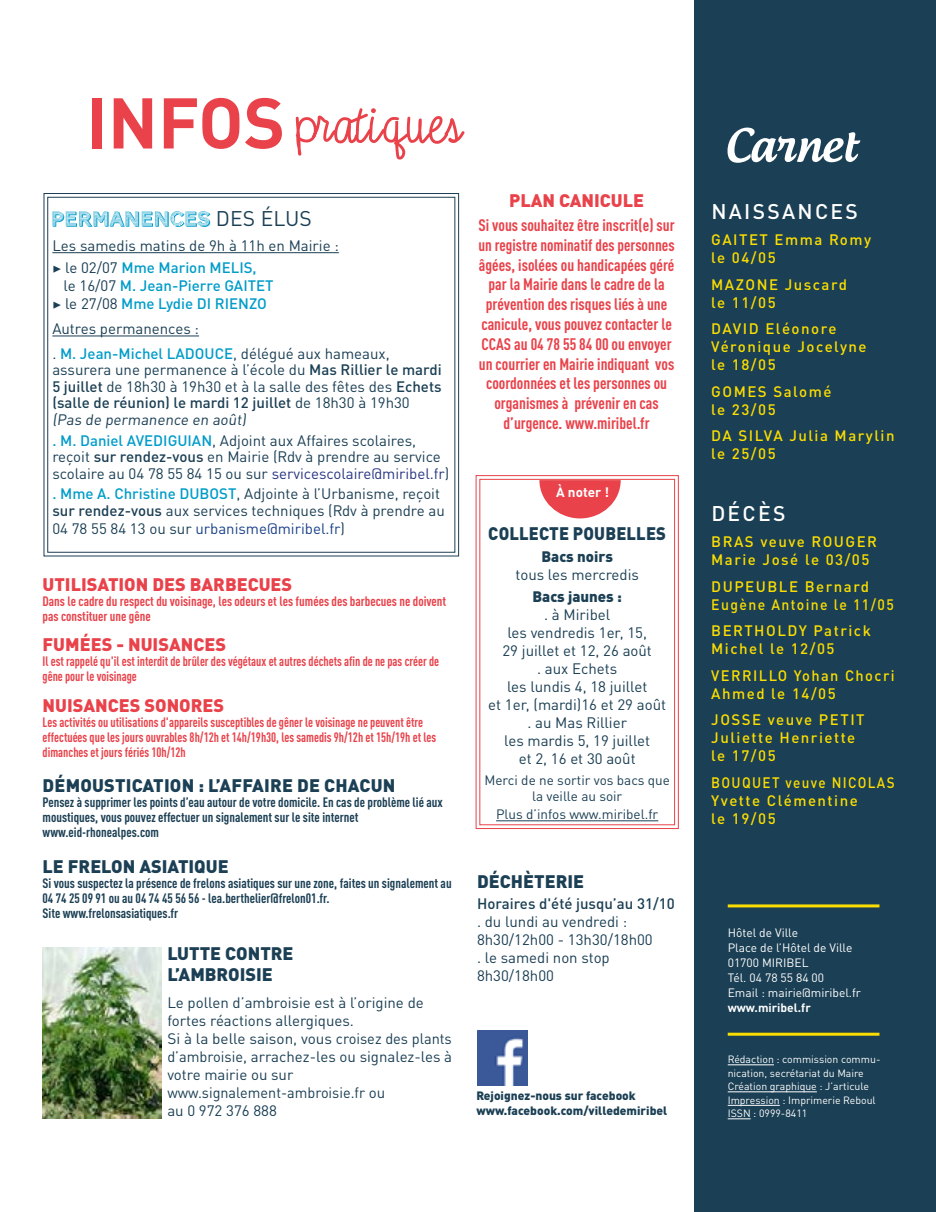
<style>
.page{position:relative;width:936px;height:1212px;background:#fff}
.page>*{position:absolute;margin:0;border:0;box-sizing:border-box;transform-origin:0 0}
.t1{font:700 70.5px "DIN Pro";color:#e9424a}
.t2{font:500 21px "DIN Pro";letter-spacing:.11em;color:#fff}
.t3{font:21px "DIN Pro";letter-spacing:.01em;color:#1b3f54}
.t4{font:900 18px/21px "DIN Pro";color:#1b3f54}
.t5{font:900 18px "DIN Pro";color:#e9424a}
.t6{font:900 18px "DIN Pro";color:#1b3f54;scale:.92 1}
.t7{font:700 condensed 16.5px/19.8px "DIN Pro";color:#e9424a;text-align:center}
.t8{font:15px/18px "DIN Pro";color:#1b3f54}
.t9{font:500 15px/18px "DIN Pro";letter-spacing:.1em;color:#fbde00}
.t10{font:500 15px/18px "DIN Pro";color:#009cc9}
.t11{font:500 15px/18px "DIN Pro";letter-spacing:.1em;color:#fbde00;scale:.9 1}
.t12{font:15px "DIN Pro";color:#1a418a}
.t13{font:500 15px "DIN Pro";color:#1b3f54}
.t14{font:900 15px "DIN Pro";color:#1b3f54}
.t15{font:700 condensed 13.5px/15px "DIN Pro";color:#1b3f54}
.t16{font:700 condensed 13.5px/15px "DIN Pro";color:#e9424a;scale:.93 1}
.t17{font:700 condensed 13.5px/15px "DIN Pro";color:#e9424a}
.t18{font:13.5px/16.2px "DIN Pro";color:#1b3f54;text-align:center}
.t19{font:700 13.5px "DIN Pro";color:#fff}
.t20{font:12px/15px "DIN Pro";color:#fff}
.t21{font:900 12px/15px "DIN Pro";color:#1b3f54}
.t22{font:700 12px "DIN Pro";color:#fff}
.t23{font:10.5px/13.5px "DIN Pro";color:#fff}
.s1{font-family:"Minion Pro";font-weight:500}
.s2{font-weight:500;color:#009cc9}
.s3{font-weight:400;color:#1b3f54}
.s4{font-family:"Minion Pro";color:#1b3f54}
.s5{font-weight:500}
.s6{color:#283583}
.s7{color:#1b3f54}
</style>
<div class="page">
<div style="left:694px;top:0;width:241px;height:1212px;background:#1b3f54"></div>
<svg style="left:475px;top:475px;width:204px;height:354px"></svg>
<div style="left:479px;top:479px;width:196px;height:346px;border:1px solid #e9424a"></div>
<svg style="left:539px;top:480px;width:81px;height:38px"></svg>
<hr style="left:727px;top:1064px;width:46px;height:1px;background:#fff">
<hr style="left:727px;top:1091px;width:89px;height:1px;background:#fff">
<hr style="left:727px;top:1105px;width:52px;height:1px;background:#fff">
<svg style="left:727px;top:1118px;width:23px;height:1px"></svg>
<hr style="left:727px;top:904px;width:152px;height:3px;background:#fbde00">
<hr style="left:727px;top:1033px;width:152px;height:3px;background:#fbde00">
<svg style="left:296px;top:108px;width:168px;height:52px"></svg>
<svg style="left:727px;top:128px;width:133px;height:35px"></svg>
<img style="left:477px;top:1031px;width:50px;height:54px">
<img style="left:43px;top:947px;width:119px;height:171px">
<svg style="left:43px;top:193px;width:416px;height:364px"></svg>
<div style="left:47px;top:197px;width:408px;height:356px;border:1px solid #1b3f54"></div>
<h1 class="t1" style="left:86px;top:64px;width:200px">INFOS</h1>
<h2 class="t3" style="left:216px;top:201px;width:98px">DES ÉLUS</h2>
<p class="t8" style="left:52px;top:233px;width:288px;line-height:22.2px">Les samedis matins de 9h à 11h en Mairie : <span class="s1">▶</span> le 02/07 <span class="s2">Mme Marion MELIS,</span></p>
<p class="t10" style="left:52px;top:275px;width:223px;text-indent:11px"><span class="s3">le 16/07</span> M. Jean-Pierre GAITET <span class="s4">▶</span> <span class="s3">le 27/08</span> Mme Lydie DI RIENZO</p>
<p class="t8" style="left:52px;top:314px;width:339px;line-height:25px">Autres permanences :<br>. <span class="s2">M. Jean-Michel LADOUCE</span>, délégué aux hameaux,</p>
<p class="t8" style="left:52px;top:360px;width:391px;line-height:16.5px">assurera une permanence à l’école du <span class="s5">Mas Rillier le mardi 5 juillet</span> de 18h30 à 19h30 et à la salle des fêtes des <span class="s5">Echets (salle de réunion) le mardi 12 juillet</span> de 18h30 à 19h30 (Pas de permanence en août)</p>
<p class="t8" style="left:52px;top:430px;width:398px;line-height:16.5px"><span class="s2">. M. Daniel AVEDIGUIAN</span>, Adjoint aux Affaires scolaires, reçoit <span class="s5">sur rendez-vous</span> en Mairie (Rdv à prendre au service scolaire au 04 78 55 84 15 ou sur <span class="s6">servicescolaire@miribel.fr</span>)</p>
<p class="t8" style="left:52px;top:484px;width:394px;line-height:16.5px"><span class="s2">. Mme A. Christine DUBOST</span>, Adjointe à l’Urbanisme, reçoit <span class="s5">sur rendez-vous</span> aux services techniques (Rdv à prendre au</p>
<p class="t12" style="left:52px;top:517px;width:294px"><span class="s7">04 78 55 84 13 ou sur</span> urbanisme@miribel.fr<span class="s7">)</span></p>
<p class="t5" style="left:43px;top:569px;width:251px">UTILISATION DES BARBECUES</p>
<p class="t17" style="left:43px;top:592px;width:405px">Dans le cadre du respect du voisinage, les odeurs et les fumées des barbecues ne doivent pas constituer une gêne</p>
<p class="t5" style="left:43px;top:629px;width:185px">FUMÉES - NUISANCES</p>
<p class="t16" style="left:43px;top:653px;width:428px">Il est rappelé qu'il est interdit de brûler des végétaux et autres déchets afin de ne pas créer de gêne pour le voisinage</p>
<p class="t5" style="left:43px;top:690px;width:183px">NUISANCES SONORES</p>
<p class="t16" style="left:43px;top:714px;width:424px">Les activités ou utilisations d'appareils susceptibles de gêner le voisinage ne peuvent être effectuées que les jours ouvrables 8h/12h et 14h/19h30, les samedis 9h/12h et 15h/19h et les dimanches et jours fériés 10h/12h</p>
<p class="t4" style="left:43px;top:773px;width:354px">DÉMOUSTICATION : L’AFFAIRE DE CHACUN</p>
<p class="t15" style="left:43px;top:793px;width:402px">Pensez à supprimer les points d’eau autour de votre domicile. En cas de problème lié aux moustiques, vous pouvez effectuer un signalement sur le site internet www.eid-rhonealpes.com</p>
<p class="t4" style="left:43px;top:853px;width:188px">LE FRELON ASIATIQUE</p>
<p class="t15" style="left:43px;top:874px;width:410px">Si vous suspectez la présence de frelons asiatiques sur une zone, faites un signalement au<br>04 74 25 09 91 ou au 04 74 45 56 56 - lea.berthelier@frelon01.fr.<br>Site www.frelonsasiatiques.fr</p>
<p class="t4" style="left:167px;top:941px;width:128px">LUTTE CONTRE<br>L’AMBROISIE</p>
<p class="t8" style="left:167px;top:992px;width:286px">Le pollen d’ambroisie est à l’origine de fortes réactions allergiques.<br>Si à la belle saison, vous croisez des plants d’ambroisie, arrachez-les ou signalez-les à votre mairie ou sur www.signalement-ambroisie.fr ou<br>au 0 972 376 888</p>
<p class="t5" style="left:509px;top:185px;width:137px">PLAN CANICULE</p>
<p class="t7" style="left:478px;top:214px;width:198px">Si vous souhaitez être inscrit(e) sur un registre nominatif des personnes âgées, isolées ou handicapées géré par la Mairie dans le cadre de la prévention des risques liés à une canicule, vous pouvez contacter le<br>CCAS au 04 78 55 84 00 ou envoyer un courrier en Mairie indiquant vos coordonnées et les personnes ou organismes à prévenir en cas d’urgence. www.miribel.fr</p>
<p class="t19" style="left:556px;top:481px;width:54px">À noter !</p>
<p class="t6" style="left:488px;top:518px;width:195px">COLLECTE POUBELLES</p>
<p class="t14" style="left:541px;top:544px;width:73px">Bacs noirs</p>
<p class="t8" style="left:515px;top:564px;width:125px">tous les mercredis</p>
<p class="t14" style="left:532px;top:584px;width:91px">Bacs jaunes :</p>
<p class="t8" style="left:488px;top:604px;width:179px;text-align:center">. à Miribel<br>les vendredis 1er, 15,<br>29 juillet et 12, 26 août<br>. aux Echets<br>les lundis 4, 18 juillet<br>et 1er, (mardi)16 et 29 août . au Mas Rillier<br>les mardis 5, 19 juillet<br>et 2, 16 et 30 août</p>
<p class="t18" style="left:484px;top:770px;width:187px">Merci de ne sortir vos bacs que la veille au soir</p>
<p class="t18" style="left:496px;top:805px;width:164px">Plus d’infos www.miribel.fr</p>
<p class="t4" style="left:477px;top:868px;width:109px">DÉCHÈTERIE</p>
<p class="t13" style="left:477px;top:892px;width:199px">Horaires d'été jusqu’au 31/10</p>
<p class="t8" style="left:477px;top:911px;width:177px">. du lundi au vendredi :<br>8h30/12h00 - 13h30/18h00 . le samedi non stop<br>8h30/18h00</p>
<p class="t21" style="left:476px;top:1086px;width:192px">Rejoignez-nous sur facebook www.facebook.com/villedemiribel</p>
<h2 class="t2" style="left:711px;top:194px;width:148px">NAISSANCES</h2>
<p class="t9" style="left:711px;top:229px;width:161px">GAITET Emma Romy le 04/05</p>
<p class="t9" style="left:711px;top:274px;width:137px">MAZONE Juscard le 11/05</p>
<p class="t9" style="left:711px;top:318px;width:157px">DAVID Eléonore<br>Véronique Jocelyne le 18/05</p>
<p class="t9" style="left:711px;top:381px;width:122px">GOMES Salomé le 23/05</p>
<p class="t9" style="left:711px;top:425px;width:185px">DA SILVA Julia Marylin le 25/05</p>
<h2 class="t2" style="left:711px;top:496px;width:76px">DÉCÈS</h2>
<p class="t9" style="left:711px;top:531px;width:167px">BRAS veuve ROUGER<br>Marie José le 03/05</p>
<p class="t9" style="left:711px;top:576px;width:184px">DUPEUBLE Bernard<br>Eugène Antoine le 11/05</p>
<p class="t9" style="left:711px;top:620px;width:161px">BERTHOLDY Patrick<br>Michel le 12/05</p>
<p class="t9" style="left:711px;top:665px;width:185px">VERRILLO Yohan Chocri<br>Ahmed le 14/05</p>
<p class="t9" style="left:711px;top:709px;width:155px">JOSSE veuve PETIT<br>Juliette Henriette le 17/05</p>
<p class="t11" style="left:711px;top:772px;width:205px">BOUQUET veuve NICOLAS<br>Yvette Clémentine<br>le 19/05</p>
<p class="t20" style="left:727px;top:924px;width:135px">Hôtel de Ville<br>Place de l’Hôtel de Ville<br>01700 MIRIBEL<br>Tél. 04 78 55 84 00<br>Email : mairie@miribel.fr</p>
<p class="t22" style="left:727px;top:997px;width:85px">www.miribel.fr</p>
<p class="t23" style="left:727px;top:1052px;width:154px">Rédaction : commission commu&shy;nication, secrétariat du Maire<br>Création graphique : J’articule<br>Impression : Imprimerie Reboul<br>ISSN : 0999-8411</p>
</div>
